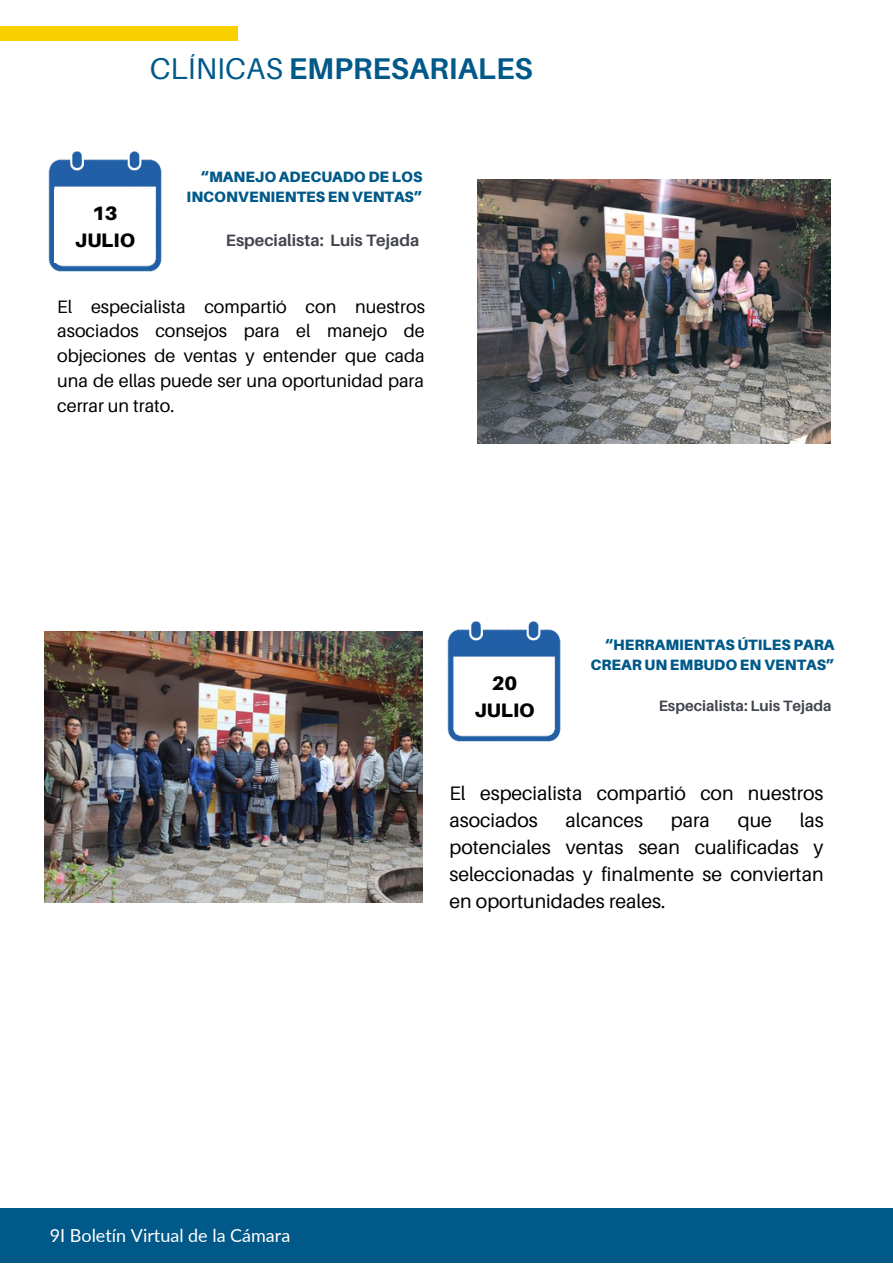
<style>
.page{position:relative;width:893px;height:1264px;background:#fff}
.page>*{position:absolute;margin:0;border:0;box-sizing:border-box;transform-origin:0 0}
.t1{font:700 30px "Aileron";color:#015989}
.t2{font:19.5px/27px "Aileron";color:#010101}
.t3{font:900 19.5px "Aileron";color:#000}
.t4{font:18px/24.8px "Aileron";color:#010101;text-align:justify}
.t5{font:18px "Lato";color:#fff}
.t6{font:700 16.5px "Aileron";color:#42444e}
.t7{font:900 15px/20.2px "Aileron";color:#015989;text-align:right}
.t8{font:700 15px "Aileron";color:#42444e}
.s1{font-weight:400}
</style>
<div class="page">
<div style="left:0;top:27px;width:237px;height:13px;background:#fad000"></div>
<img style="left:477px;top:179px;width:353px;height:265px">
<img style="left:48px;top:151px;width:114px;height:121px">
<div style="left:54px;top:189px;width:100px;height:73px;background:#fff"></div>
<img style="left:447px;top:621px;width:114px;height:121px">
<div style="left:0;top:1208px;width:892px;height:54px;background:#015989"></div>
<div style="left:457px;top:659px;width:96px;height:70px;background:#fff"></div>
<img style="left:44px;top:631px;width:378px;height:271px">
<p class="t1" style="left:150px;top:50px;width:384px"><span class="s1">CLÍNICAS</span> EMPRESARIALES</p>
<p class="t3" style="left:92px;top:201px;width:27px">13</p>
<p class="t3" style="left:75px;top:228px;width:62px">JULIO</p>
<p class="t7" style="left:187px;top:166px;width:237px">“MANEJO ADECUADO DE LOS<br>INCONVENIENTES EN VENTAS”</p>
<p class="t6" style="left:226px;top:230px;width:195px">Especialista: Luis Tejada</p>
<p class="t4" style="left:57px;top:293px;width:369px">El especialista compartió con nuestros asociados consejos para el manejo de objeciones de ventas y entender que cada una de ellas puede ser una oportunidad para cerrar un trato.</p>
<p class="t3" style="left:491px;top:671px;width:27px">20</p>
<p class="t3" style="left:474px;top:698px;width:62px">JULIO</p>
<p class="t7" style="left:590px;top:634px;width:246px">“HERRAMIENTAS ÚTILES PARA<br>CREAR UN EMBUDO EN VENTAS”</p>
<p class="t8" style="left:658px;top:696px;width:174px">Especialista: Luis Tejada</p>
<p class="t2" style="left:449px;top:779px;width:375px">El especialista compartió con nuestros asociados</p>
<p class="t2" style="left:449px;top:806px;width:376px;text-align:justify;text-indent:350px">las potenciales ventas sean cualificadas y seleccionadas y finalmente se conviertan en oportunidades reales.</p>
<p class="t2" style="left:565px;top:806px;width:79px">alcances</p>
<p class="t2" style="left:670px;top:806px;width:41px">para</p>
<p class="t2" style="left:737px;top:806px;width:36px">que</p>
<p class="t5" style="left:50px;top:1224px;width:242px">9I Boletín Virtual de la Cámara</p>
</div>
